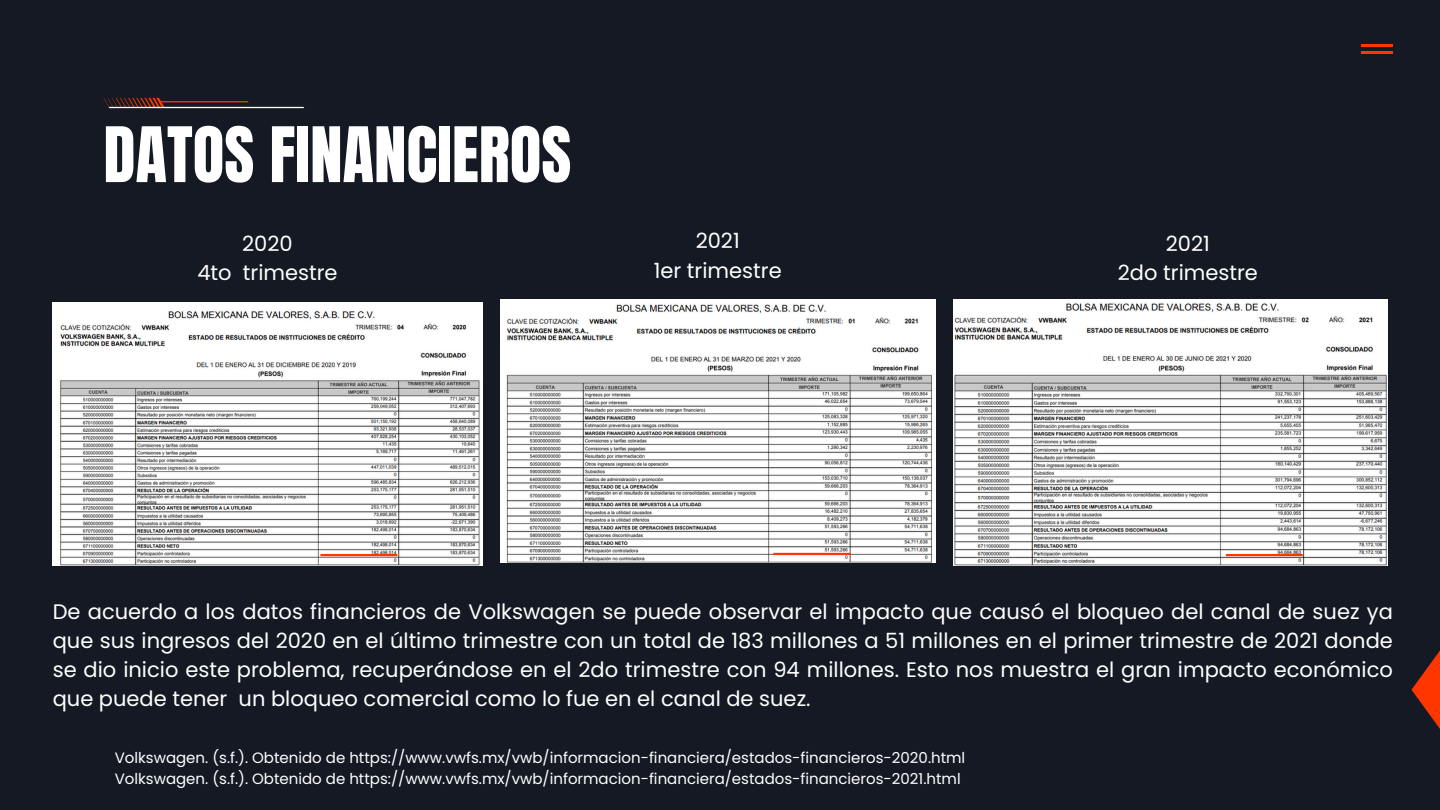
<style>
.page{position:relative;width:1440px;height:810px;background:#151924}
.page>*{position:absolute;margin:0;border:0;box-sizing:border-box;transform-origin:0 0}
.t1{font:65px "Anton";color:#fff}
.t2{font:21px/29.2px "Poppins";color:#fff;text-align:center}
.t3{font:15px "Poppins";color:#fff}
</style>
<div class="page">
<hr style="left:1362px;top:45px;width:31px;height:2px;background:#ff3600">
<hr style="left:1362px;top:52px;width:31px;height:2px;background:#ff3600">
<svg style="left:1411px;top:650px;width:29px;height:79px"></svg>
<svg style="left:104px;top:98px;width:200px;height:10px"></svg>
<img style="left:53px;top:302px;width:429px;height:263px">
<img style="left:500px;top:300px;width:435px;height:263px">
<img style="left:953px;top:300px;width:434px;height:265px">
<hr style="left:1226px;top:554px;width:77px;height:2px;background:#ff3600">
<hr style="left:773px;top:553px;width:77px;height:2px;background:#ff3600">
<hr style="left:320px;top:554px;width:77px;height:2px;background:#ff3600">
<p class="t1" style="left:103px;top:108px;width:469px">DATOS FINANCIEROS</p>
<p class="t2" style="left:197px;top:229px;width:142px">2020<br>4to trimestre</p>
<p class="t2" style="left:654px;top:226px;width:129px">2021<br>1er trimestre</p>
<h2 class="t2" style="left:1118px;top:229px;width:142px">2021<br>2do trimestre</h2>
<h2 class="t2" style="left:53px;top:597px;width:1342px;text-align:justify">De acuerdo a los datos financieros de Volkswagen se puede observar el impacto que causó el bloqueo del canal de suez ya que sus ingresos del 2020 en el último trimestre con un total de 183 millones a 51 millones en el primer trimestre de 2021 donde se dio inicio este problema, recuperándose en el 2do trimestre con 94 millones. Esto nos muestra el gran impacto económico que puede tener un bloqueo comercial como lo fue en el canal de suez.</h2>
<h2 class="t3" style="left:115px;top:747px;width:852px">Volkswagen. (s.f.). Obtenido de https://www.vwfs.mx/vwb/informacion-financiera/estados-financieros-2020.html</h2>
<p class="t3" style="left:115px;top:768px;width:847px">Volkswagen. (s.f.). Obtenido de https://www.vwfs.mx/vwb/informacion-financiera/estados-financieros-2021.html</p>
</div>
